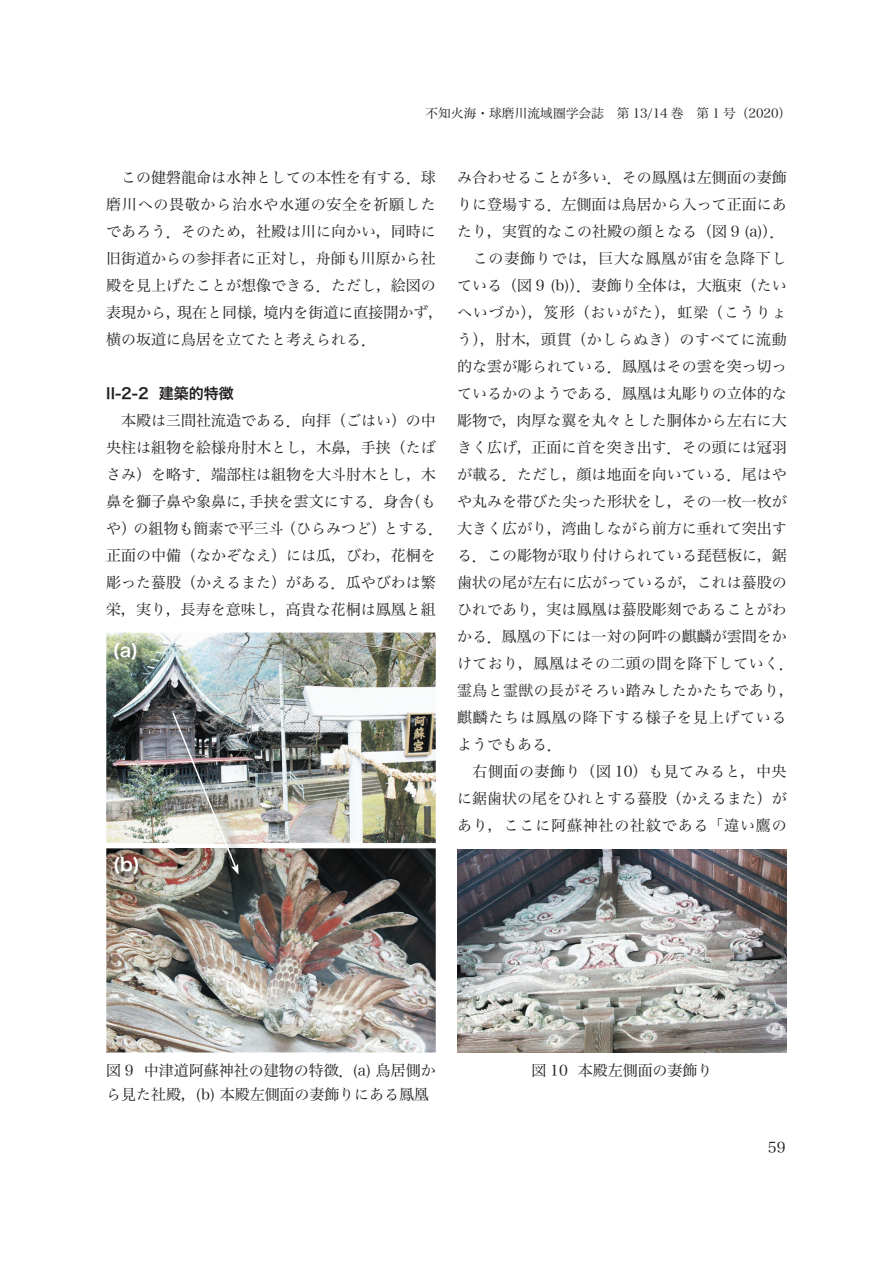
<style>
.page{position:relative;width:893px;height:1263px;background:#fff}
.page>*{position:absolute;margin:0;border:0;box-sizing:border-box;transform-origin:0 0}
.t1{font:18px "Hira Kaku Pro W6";color:#fff}
.t2{font:15px/27px "Hira Min Pro W3";color:#231f20}
.t3{font:15px "Hira Kaku Pro W6";color:#231f20}
.t4{font:12.75px "Hira Min Pro W3";color:#231f20}
</style>
<div class="page">
<img style="left:106px;top:848px;width:330px;height:204px">
<img style="left:106px;top:632px;width:330px;height:211px">
<img style="left:175px;top:716px;width:82px;height:176px">
<img style="left:171px;top:711px;width:67px;height:164px">
<img style="left:114px;top:642px;width:31px;height:25px">
<img style="left:113px;top:856px;width:33px;height:25px">
<img style="left:457px;top:849px;width:330px;height:203px">
<p class="t4" style="left:425px;top:102px;width:367px">不知火海・球磨川流域圏学会誌　第 13/14 巻　第 1 号（2020）</p>
<p class="t2" style="left:106px;top:163px;width:339px">　この健磐龍命は水神としての本性を有する．球磨川への畏敬から治水や水運の安全を祈願したであろう．そのため，社殿は川に向かい，同時に旧街道からの参拝者に正対し，舟師も川原から社殿を見上げたことが想像できる．ただし，絵図の表現から，現在と同様，境内を街道に直接開かず，横の坂道に鳥居を立てたと考えられる．</p>
<p class="t3" style="left:106px;top:380px;width:129px">II-2-2 建築的特徴</p>
<p class="t2" style="left:106px;top:406px;width:339px">　本殿は三間社流造である．向拝（ごはい）の中央柱は組物を絵様舟肘木とし，木鼻，手挟（たばさみ）を略す．端部柱は組物を大斗肘木とし，木鼻を獅子鼻や象鼻に，手挟を雲文にする．身舎（もや）の組物も簡素で平三斗（ひらみつど）とする．正面の中備（なかぞなえ）には瓜，びわ，花桐を彫った蟇股（かえるまた）がある．瓜やびわは繁栄，実り，長寿を意味し，高貴な花桐は鳳凰と組</p>
<p class="t1" style="left:112px;top:634px;width:28px">(a)</p>
<p class="t1" style="left:113px;top:848px;width:29px">(b)</p>
<p class="t2" style="left:457px;top:163px;width:339px">み合わせることが多い．その鳳凰は左側面の妻飾りに登場する．左側面は鳥居から入って正面にあたり，実質的なこの社殿の顔となる（図 9 (a)）．　この妻飾りでは，巨大な鳳凰が宙を急降下している（図 9 (b)）．妻飾り全体は，大瓶束（たいへいづか），笈形（おいがた），虹梁（こうりょう），肘木，頭貫（かしらぬき）のすべてに流動的な雲が彫られている．鳳凰はその雲を突っ切っているかのようである．鳳凰は丸彫りの立体的な彫物で，肉厚な翼を丸々とした胴体から左右に大きく広げ，正面に首を突き出す．その頭には冠羽が載る．ただし，顔は地面を向いている．尾はやや丸みを帯びた尖った形状をし，その一枚一枚が大きく広がり，湾曲しながら前方に垂れて突出する．この彫物が取り付けられている琵琶板に，鋸歯状の尾が左右に広がっているが，これは蟇股のひれであり，実は鳳凰は蟇股彫刻であることがわかる．鳳凰の下には一対の阿吽の麒麟が雲間をかけており，鳳凰はその二頭の間を降下していく．霊鳥と霊獣の長がそろい踏みしたかたちであり，麒麟たちは鳳凰の降下する様子を見上げているようでもある．<br>　右側面の妻飾り（図 10）も見てみると，中央に鋸歯状の尾をひれとする蟇股（かえるまた）があり，ここに阿蘇神社の社紋である「違い鷹の</p>
<p class="t2" style="left:106px;top:1057px;width:331px;line-height:24px">図 9 中津道阿蘇神社の建物の特徴．(a) 鳥居側から見た社殿，(b) 本殿左側面の妻飾りにある鳳凰</p>
<p class="t2" style="left:531px;top:1056px;width:182px">図 10 本殿左側面の妻飾り</p>
<p class="t2" style="left:768px;top:1132px;width:19px">59</p>
</div>
